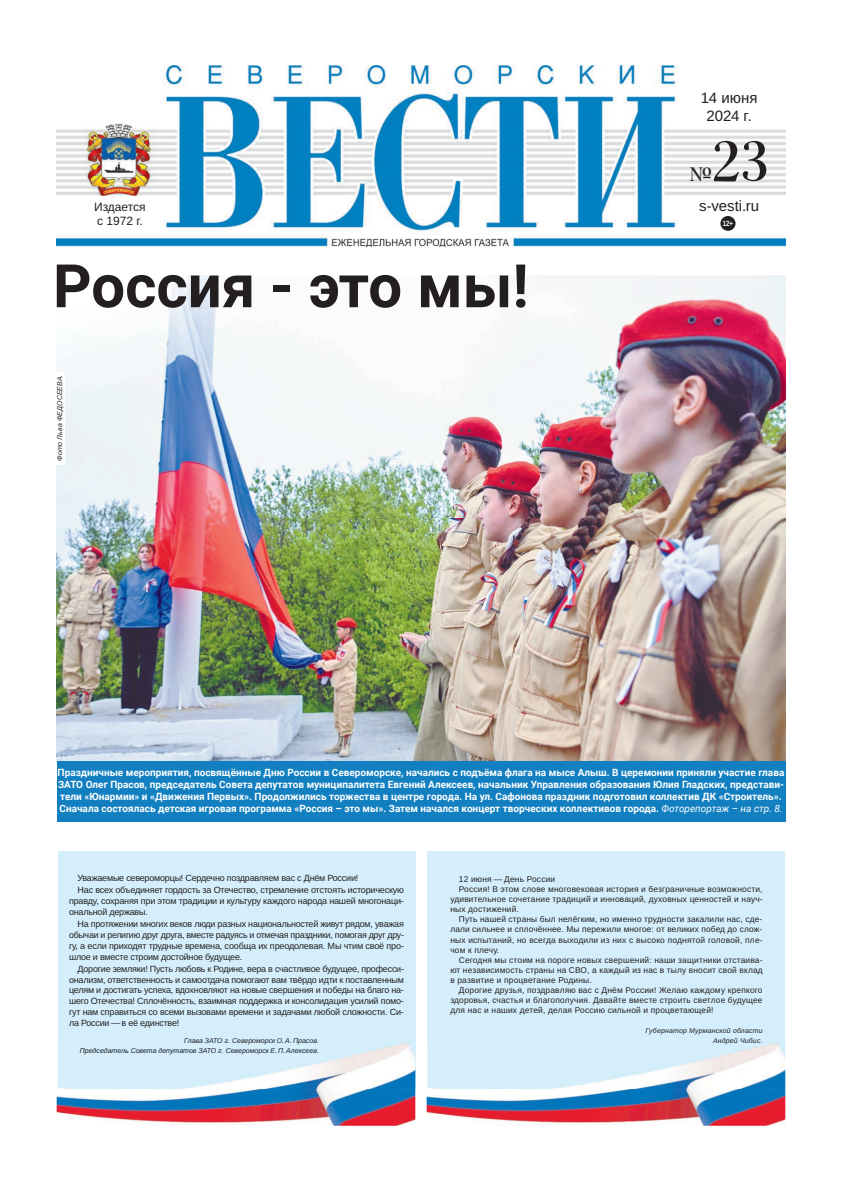
<style>
.page{position:relative;width:842px;height:1191px;background:#fff}
.page>*{position:absolute;margin:0;border:0;box-sizing:border-box;transform-origin:0 0}
.t1{font:700 60px "Roboto";color:#231f20}
.t2{font:60px "Juste";color:#231f20}
.t3{font:20px "Juste";color:#231f20}
.t4{font:15px/18px "Liberation Sans";color:#231f20;text-align:center}
.t5{font:12px/14.4px "Liberation Sans";color:#231f20}
.t6{font:700 10px/12px "Roboto";color:#fff}
.t7{font:9px/10.8px "Liberation Sans";letter-spacing:-.025em;color:#231f20}
.t8{font:8.4px "Liberation Sans";letter-spacing:.02em;color:#231f20}
.t9{font:700 7.7px "Liberation Sans";color:#fff;scale:.81 1}
.t10{font:italic 7px "Liberation Sans";color:#161b21}
.t11{font:italic 7px "Liberation Sans";letter-spacing:.02em;color:#231f20}
.t12{font:italic 7px "Liberation Sans";letter-spacing:.02em;color:#161b21}
.s1{font-weight:400;font-style:italic}
</style>
<div class="page">
<img style="left:57px;top:66px;width:728px;height:181px">
<img style="left:57px;top:276px;width:728px;height:485px">
<div style="left:58px;top:852px;width:357px;height:237px;background:#d4effb"></div>
<div style="left:428px;top:852px;width:357px;height:237px;background:#d4effb"></div>
<div style="left:720px;top:216px;width:15px;height:15px;background:#231f20;border-radius:50%"></div>
<div style="left:57px;top:761px;width:728px;height:60px;background:#127fc1"></div>
<div style="left:55px;top:372px;width:9px;height:92px;background:#fff"></div>
<img style="left:427px;top:1041px;width:358px;height:84px">
<img style="left:428px;top:1041px;width:357px;height:48px">
<img style="left:713px;top:1041px;width:49px;height:3px">
<img style="left:57px;top:1042px;width:358px;height:83px">
<img style="left:58px;top:1042px;width:357px;height:47px">
<img style="left:184px;top:1042px;width:134px;height:2px">
<img style="left:80px;top:1048px;width:238px;height:6px">
<h3 class="t5" style="left:94px;top:199px;width:53px">Издается с 1972 г.</h3>
<h1 class="t1" style="left:53px;top:251px;width:477px">Россия - это мы!</h1>
<p class="t11" style="left:55px;top:461px;width:88px;rotate:-90deg">Фото Льва ФЕДОСЕЕВА.</p>
<h3 class="t4" style="left:701px;top:89px;width:58px">14 июня<br>2024 г.</h3>
<h1 class="t2" style="left:712px;top:139px;width:59px">23</h1>
<p class="t9" style="left:723px;top:218px;width:14px">12+</p>
<h2 class="t3" style="left:689px;top:167px;width:24px">№</h2>
<h3 class="t4" style="left:699px;top:197px;width:62px">s-vesti.ru</h3>
<p class="t6" style="left:58px;top:766px;width:728px">Праздничные мероприятия, посвящённые Дню России в Североморске, начались с подъёма флага на мысе Алыш. В церемонии приняли участие глава ЗАТО Олег Прасов, председатель Совета депутатов муниципалитета Евгений Алексеев, начальник Управления образования Юлия Гладских, представи&shy;тели «Юнармии» и «Движения Первых». Продолжились торжества в центре города. На ул. Сафонова праздник подготовил коллектив ДК «Строитель».<br>Сначала состоялась детская игровая программа «Россия – это мы». Затем начался концерт творческих коллективов города. <span class="s1">Фоторепортаж – на стр. 8.</span></p>
<p class="t7" style="left:78px;top:872px;width:328px;line-height:12.2px">Уважаемые североморцы! Сердечно поздравляем вас с Днём России!<br>Нас всех объединяет гордость за Отечество, стремление отстоять историческую</p>
<p class="t7" style="left:69px;top:895px;width:336px">правду, сохраняя при этом традиции и культуру каждого народа нашей многонаци&shy;ональной державы.</p>
<p class="t7" style="left:69px;top:918px;width:337px;text-align:justify;text-indent:9px">На протяжении многих веков люди разных национальностей живут рядом, уважая обычаи и религию друг друга, вместе радуясь и отмечая праздники, помогая друг дру&shy;гу, а если приходят трудные времена, сообща их преодолевая. Мы чтим своё про&shy;шлое и вместе строим достойное будущее.</p>
<p class="t7" style="left:69px;top:963px;width:336px;text-align:justify;text-indent:9px">Дорогие земляки! Пусть любовь к Родине, вера в счастливое будущее, професси&shy;онализм, ответственность и самоотдача помогают вам твёрдо идти к поставленным целям и достигать успеха, вдохновляют на новые свершения и победы на благо на&shy;шего Отечества! Сплочённость, взаимная поддержка и консолидация усилий помо&shy;гут нам справиться со всеми вызовами времени и задачами любой сложности. Си&shy;ла России — в её единстве!</p>
<p class="t8" style="left:459px;top:874px;width:98px">12 июня — День России</p>
<p class="t8" style="left:459px;top:884px;width:305px">Россия! В этом слове многовековая история и безграничные возможности,</p>
<p class="t8" style="left:450px;top:894px;width:314px">удивительное сочетание традиций и инноваций, духовных ценностей и науч-</p>
<p class="t8" style="left:450px;top:904px;width:70px">ных достижений.</p>
<p class="t8" style="left:459px;top:914px;width:305px">Путь нашей страны был нелёгким, но именно трудности закалили нас, сде-</p>
<p class="t8" style="left:450px;top:924px;width:314px">лали сильнее и сплочённее. Мы пережили многое: от великих побед до слож-</p>
<p class="t8" style="left:450px;top:934px;width:314px">ных испытаний, но всегда выходили из них с высоко поднятой головой, пле-</p>
<p class="t8" style="left:450px;top:944px;width:50px">чом к плечу.</p>
<p class="t8" style="left:459px;top:955px;width:305px">Сегодня мы стоим на пороге новых свершений: наши защитники отстаива-</p>
<p class="t8" style="left:450px;top:965px;width:314px">ют независимость страны на СВО, а каждый из нас в тылу вносит свой вклад</p>
<p class="t8" style="left:450px;top:975px;width:143px">в развитие и процветание Родины.</p>
<p class="t8" style="left:459px;top:985px;width:305px">Дорогие друзья, поздравляю вас с Днём России! Желаю каждому крепкого</p>
<p class="t8" style="left:450px;top:995px;width:314px">здоровья, счастья и благополучия. Давайте вместе строить светлое будущее</p>
<p class="t8" style="left:450px;top:1005px;width:265px">для нас и наших детей, делая Россию сильной и процветающей!</p>
<p class="t11" style="left:645px;top:1026px;width:119px">Губернатор Мурманской области</p>
<p class="t10" style="left:184px;top:1036px;width:136px">Глава ЗАТО г. Североморск О. А. Прасов.</p>
<p class="t12" style="left:713px;top:1036px;width:51px">Андрей Чибис.</p>
<p class="t10" style="left:80px;top:1046px;width:241px">Председатель Совета депутатов ЗАТО г. Североморск Е. П. Алексеев.</p>
</div>
